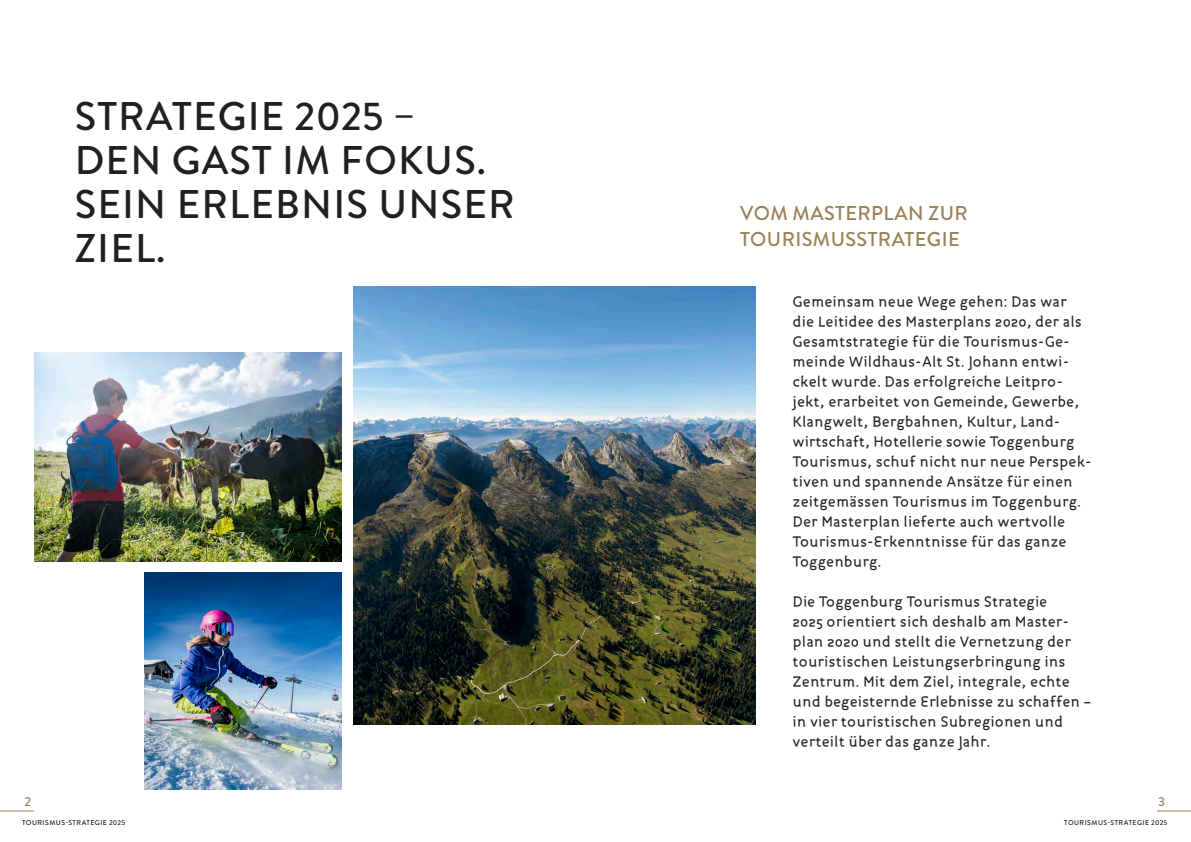
<style>
.page{position:relative;width:1191px;height:842px;background:#fff}
.page>*{position:absolute;margin:0;border:0;box-sizing:border-box;transform-origin:0 0}
.t1{font:500 40px/44px "Brandon Grotesque";letter-spacing:.03em;color:#231f20}
.t2{font:500 20px/26px "Brandon Grotesque";letter-spacing:.02em;color:#9a8156}
.t3{font:500 16px/20px "Roice";color:#231f20}
.t4{font:500 13px "Brandon Grotesque";color:#9a8156}
.t5{font:500 7px "Brandon Grotesque";letter-spacing:.065em;color:#231f20}
</style>
<div class="page">
<hr style="left:0;top:810px;width:34px;height:1px;background:#9a8156">
<hr style="left:1157px;top:810px;width:34px;height:1px;background:#9a8156">
<img style="left:34px;top:353px;width:308px;height:208px">
<img style="left:353px;top:286px;width:402px;height:439px">
<img style="left:145px;top:573px;width:197px;height:216px">
<h1 class="t1" style="left:75px;top:95px;width:441px">STRATEGIE 2025 –<br>DEN GAST IM FOKUS.<br>SEIN ERLEBNIS UNSER<br>ZIEL.</h1>
<p class="t2" style="left:740px;top:201px;width:229px">VOM MASTERPLAN ZUR<br>TOURISMUSSTRATEGIE</p>
<p class="t3" style="left:792px;top:292px;width:301px">Gemeinsam neue Wege gehen: Das war die Leitidee des Masterplans 2020, der als Gesamtstrategie für die Tourismus-Ge&shy;meinde Wildhaus-Alt St. Johann entwi&shy;ckelt wurde. Das erfolgreiche Leitpro&shy;jekt, erarbeitet von Gemeinde, Gewerbe, Klangwelt, Bergbahnen, Kultur, Land&shy;wirtschaft, Hotellerie sowie Toggenburg Tourismus, schuf nicht nur neue Perspek&shy;tiven und spannende Ansätze für einen zeitgemässen Tourismus im Toggenburg.<br>Der Masterplan lieferte auch wertvolle Tourismus-Erkenntnisse für das ganze Toggenburg.</p>
<p class="t3" style="left:792px;top:592px;width:301px">Die Toggenburg Tourismus Strategie<br>2025 orientiert sich deshalb am Master&shy;plan 2020 und stellt die Vernetzung der touristischen Leistungserbringung ins Zentrum. Mit dem Ziel, integrale, echte und begeisternde Erlebnisse zu schaffen – in vier touristischen Subregionen und verteilt über das ganze Jahr.</p>
<p class="t4" style="left:24px;top:792px;width:8px">2</p>
<p class="t4" style="left:1158px;top:792px;width:8px">3</p>
<p class="t5" style="left:22px;top:818px;width:105px">TOURISMUS-STRATEGIE 2025</p>
<p class="t5" style="left:1064px;top:818px;width:105px">TOURISMUS-STRATEGIE 2025</p>
</div>
